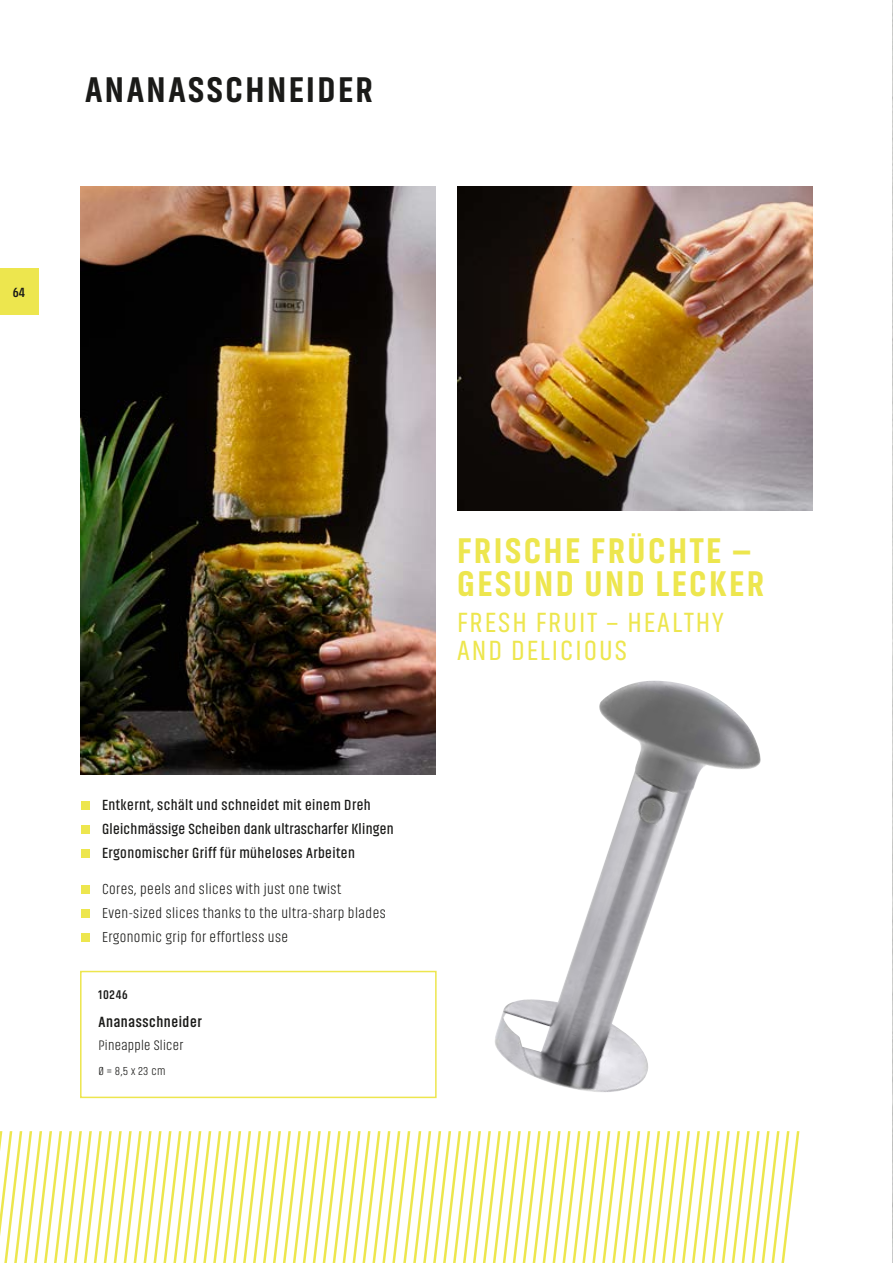
<style>
.page{position:relative;width:893px;height:1263px;background:#fff}
.page>*{position:absolute;margin:0;border:0;box-sizing:border-box;transform-origin:0 0}
.t1{font:800 36px/33px "Akhand";letter-spacing:.07em;color:#ede64e}
.t2{font:800 36px "Akhand";letter-spacing:.07em;color:#1a1a18}
.t3{font:28.5px/28.5px "Akhand";letter-spacing:.07em;color:#ede64e}
.t4{font:600 15px/24px "Akhand";letter-spacing:.03em;color:#1a1a18}
.t5{font:300 15px/24px "Akhand";letter-spacing:.03em;color:#1a1a18}
.t6{font:700 15px "Akhand";letter-spacing:.04em;color:#1a1a18}
.t7{font:300 14.25px "Akhand";letter-spacing:.02em;color:#1a1a18}
.t8{font:700 13.5px "Akhand";color:#1a1a18}
.t9{font:700 12.75px "Akhand";letter-spacing:.06em;color:#1a1a18}
.t10{font:300 12px "Akhand";color:#1a1a18}
</style>
<div class="page">
<hr style="left:892px;top:0;width:1px;height:1263px;background:#f0f0f0">
<div style="left:0;top:268px;width:38px;height:47px;background:#ede64e"></div>
<svg style="left:0;top:1131px;width:14px;height:132px"></svg>
<svg style="left:410px;top:1131px;width:389px;height:132px"></svg>
<svg style="left:14px;top:1131px;width:396px;height:132px"></svg>
<div style="left:80px;top:971px;width:357px;height:127px;border:2px solid #ede64e"></div>
<img style="left:81px;top:186px;width:355px;height:588px">
<img style="left:457px;top:186px;width:355px;height:324px">
<img style="left:495px;top:681px;width:266px;height:411px">
<div style="left:81px;top:801px;width:8px;height:9px;background:#ede64e"></div>
<div style="left:81px;top:825px;width:8px;height:9px;background:#ede64e"></div>
<div style="left:81px;top:849px;width:8px;height:9px;background:#ede64e"></div>
<div style="left:81px;top:885px;width:8px;height:9px;background:#ede64e"></div>
<div style="left:81px;top:909px;width:8px;height:9px;background:#ede64e"></div>
<div style="left:81px;top:933px;width:8px;height:9px;background:#ede64e"></div>
<h1 class="t2" style="left:85px;top:70px;width:289px">ANANASSCHNEIDER</h1>
<p class="t8" style="left:13px;top:286px;width:14px">64</p>
<p class="t4" style="left:102px;top:793px;width:293px">Entkernt, schält und schneidet mit einem Dreh<br>Gleichmässige Scheiben dank ultrascharfer Klingen<br>Ergonomischer Griff für müheloses Arbeiten</p>
<p class="t5" style="left:102px;top:877px;width:285px">Cores, peels and slices with just one twist<br>Even-sized slices thanks to the ultra-sharp blades<br>Ergonomic grip for effortless use</p>
<p class="t9" style="left:99px;top:988px;width:31px">10246</p>
<p class="t6" style="left:99px;top:1014px;width:105px">Ananasschneider</p>
<p class="t7" style="left:99px;top:1038px;width:86px">Pineapple Slicer</p>
<p class="t10" style="left:99px;top:1065px;width:68px">Ø = 8,5 x 23 cm</p>
<h1 class="t1" style="left:457px;top:534px;width:308px">FRISCHE FRÜCHTE –<br>GESUND UND LECKER</h1>
<h2 class="t3" style="left:457px;top:608px;width:268px">FRESH FRUIT – HEALTHY<br>AND DELICIOUS</h2>
</div>
